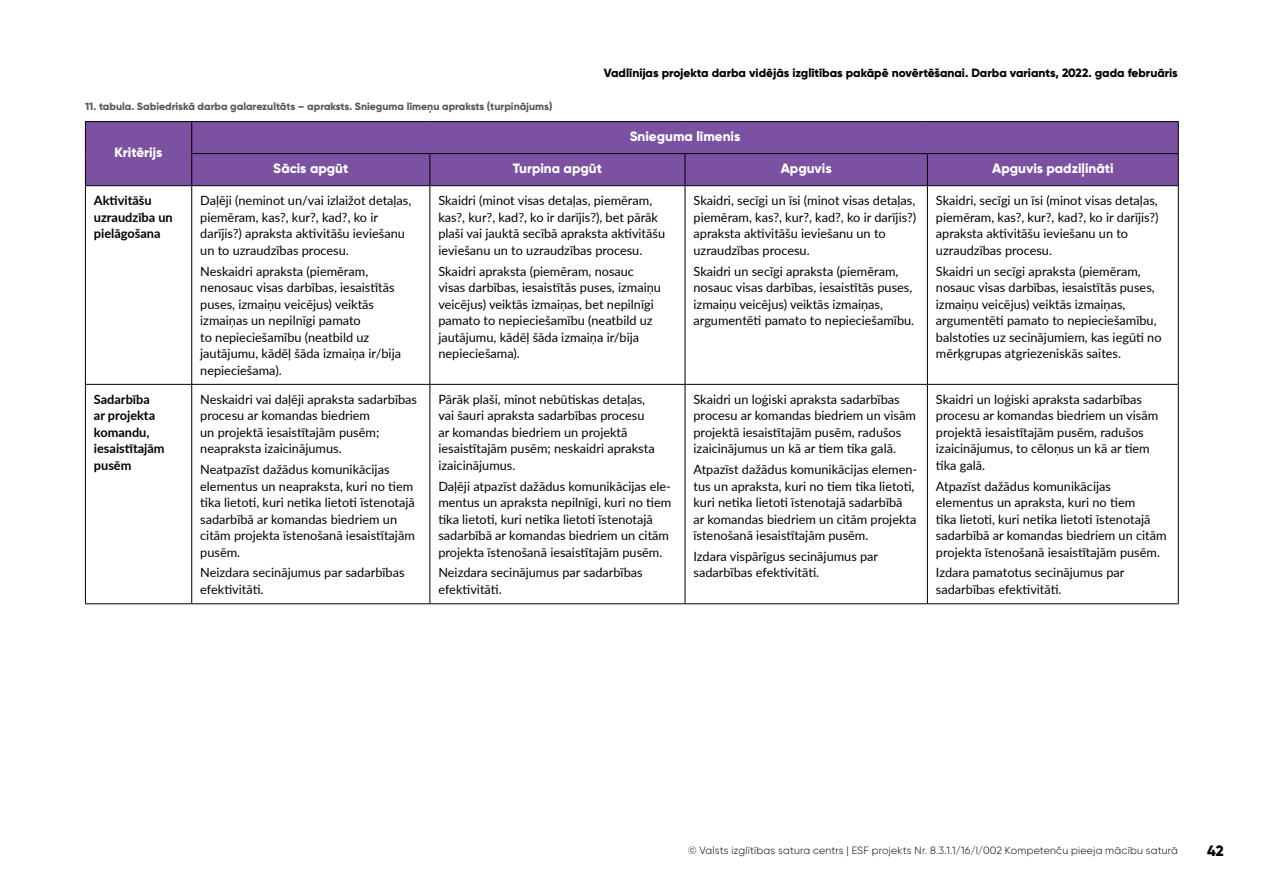
<style>
.page{position:relative;width:1263px;height:893px;background:#fff}
.page>*{position:absolute;margin:0;border:0;box-sizing:border-box;transform-origin:0 0}
.t1{font:800 15px "Gilroy";color:#000}
.t2{font:800 13.5px "Gilroy";color:#fff}
.t3{font:12.75px/16.5px "Lato";color:#000}
.t4{font:700 12.75px/16.5px "Lato";color:#000}
.t5{font:800 12px "Gilroy";color:#000}
.t6{font:300 10.5px "Gilroy";letter-spacing:.02em;color:#000}
.t7{font:800 10.5px "Gilroy";color:#58595b}
</style>
<div class="page">
<div style="left:86px;top:122px;width:1092px;height:63px;background:#7c51a1"></div>
<hr style="left:191px;top:122px;width:1px;height:31px;background:#000">
<hr style="left:191px;top:153px;width:239px;height:1px;background:#000">
<hr style="left:191px;top:154px;width:1px;height:31px;background:#000">
<hr style="left:430px;top:153px;width:255px;height:1px;background:#000">
<hr style="left:429px;top:154px;width:1px;height:31px;background:#000">
<hr style="left:685px;top:153px;width:242px;height:1px;background:#000">
<hr style="left:685px;top:154px;width:1px;height:31px;background:#000">
<hr style="left:927px;top:153px;width:252px;height:1px;background:#000">
<hr style="left:927px;top:154px;width:1px;height:31px;background:#000">
<hr style="left:191px;top:186px;width:1px;height:198px;background:#000">
<hr style="left:429px;top:186px;width:1px;height:198px;background:#000">
<hr style="left:685px;top:186px;width:1px;height:198px;background:#000">
<hr style="left:927px;top:186px;width:1px;height:198px;background:#000">
<hr style="left:85px;top:384px;width:107px;height:1px;background:#000">
<hr style="left:192px;top:384px;width:238px;height:1px;background:#000">
<hr style="left:191px;top:385px;width:1px;height:218px;background:#000">
<hr style="left:430px;top:384px;width:255px;height:1px;background:#000">
<hr style="left:429px;top:385px;width:1px;height:218px;background:#000">
<hr style="left:685px;top:384px;width:242px;height:1px;background:#000">
<hr style="left:685px;top:385px;width:1px;height:218px;background:#000">
<hr style="left:927px;top:384px;width:252px;height:1px;background:#000">
<hr style="left:927px;top:385px;width:1px;height:218px;background:#000">
<hr style="left:85px;top:603px;width:107px;height:1px;background:#000">
<hr style="left:192px;top:603px;width:238px;height:1px;background:#000">
<hr style="left:430px;top:603px;width:255px;height:1px;background:#000">
<hr style="left:685px;top:603px;width:242px;height:1px;background:#000">
<hr style="left:927px;top:603px;width:252px;height:1px;background:#000">
<hr style="left:85px;top:121px;width:107px;height:1px;background:#000">
<hr style="left:85px;top:122px;width:1px;height:32px;background:#000">
<hr style="left:192px;top:121px;width:238px;height:1px;background:#000">
<hr style="left:430px;top:121px;width:255px;height:1px;background:#000">
<hr style="left:685px;top:121px;width:242px;height:1px;background:#000">
<hr style="left:927px;top:121px;width:252px;height:1px;background:#000">
<hr style="left:1178px;top:122px;width:1px;height:31px;background:#000">
<hr style="left:85px;top:154px;width:1px;height:31px;background:#000">
<hr style="left:1178px;top:154px;width:1px;height:31px;background:#000">
<hr style="left:85px;top:185px;width:107px;height:1px;background:#000">
<hr style="left:192px;top:185px;width:238px;height:1px;background:#000">
<hr style="left:430px;top:185px;width:255px;height:1px;background:#000">
<hr style="left:685px;top:185px;width:242px;height:1px;background:#000">
<hr style="left:927px;top:185px;width:252px;height:1px;background:#000">
<hr style="left:85px;top:186px;width:1px;height:198px;background:#000">
<hr style="left:1178px;top:186px;width:1px;height:198px;background:#000">
<hr style="left:85px;top:385px;width:1px;height:218px;background:#000">
<hr style="left:1178px;top:385px;width:1px;height:218px;background:#000">
<p class="t7" style="left:85px;top:100px;width:469px">11. tabula. Sabiedriskā darba galarezultāts – apraksts. Snieguma līmeņu apraksts (turpinājums)</p>
<p class="t2" style="left:115px;top:144px;width:50px">Kritērijs</p>
<p class="t5" style="left:604px;top:65px;width:575px">Vadlīnijas projekta darba vidējās izglītības pakāpē novērtēšanai. Darba variants, 2022. gada februāris</p>
<p class="t2" style="left:630px;top:128px;width:112px">Snieguma līmenis</p>
<p class="t2" style="left:273px;top:160px;width:77px">Sācis apgūt</p>
<p class="t2" style="left:513px;top:160px;width:90px">Turpina apgūt</p>
<p class="t2" style="left:781px;top:160px;width:52px">Apguvis</p>
<p class="t2" style="left:992px;top:160px;width:123px">Apguvis padziļināti</p>
<p class="t4" style="left:94px;top:192px;width:80px">Aktivitāšu uzraudzība un pielāgošana</p>
<p class="t3" style="left:200px;top:192px;width:213px">Daļēji (neminot un/vai izlaižot detaļas, piemēram, kas?, kur?, kad?, ko ir darījis?) apraksta aktivitāšu ieviešanu un to uzraudzības procesu.</p>
<p class="t3" style="left:200px;top:262px;width:202px">Neskaidri apraksta (piemēram, nenosauc visas darbības, iesaistītās puses, izmaiņu veicējus) veiktās izmaiņas un nepilnīgi pamato<br>to nepieciešamību (neatbild uz jautājumu, kādēļ šāda izmaiņa ir/bija nepieciešama).</p>
<p class="t4" style="left:94px;top:390px;width:72px">Sadarbība<br>ar projekta komandu, iesaistītajām pusēm</p>
<p class="t3" style="left:200px;top:390px;width:218px">Neskaidri vai daļēji apraksta sadarbības procesu ar komandas biedriem<br>un projektā iesaistītajām pusēm; neapraksta izaicinājumus.</p>
<p class="t3" style="left:200px;top:461px;width:216px">Neatpazīst dažādus komunikācijas elementus un neapraksta, kuri no tiem tika lietoti, kuri netika lietoti īstenotajā sadarbībā ar komandas biedriem un citām projekta īstenošanā iesaistītajām pusēm.</p>
<p class="t3" style="left:200px;top:564px;width:206px">Neizdara secinājumus par sadarbības efektivitāti.</p>
<p class="t3" style="left:438px;top:192px;width:228px">Skaidri (minot visas detaļas, piemēram, kas?, kur?, kad?, ko ir darījis?), bet pārāk plaši vai jauktā secībā apraksta aktivitāšu ieviešanu un to uzraudzības procesu.</p>
<p class="t3" style="left:438px;top:262px;width:224px">Skaidri apraksta (piemēram, nosauc visas darbības, iesaistītās puses, izmaiņu veicējus) veiktās izmaiņas, bet nepilnīgi pamato to nepieciešamību (neatbild uz jautājumu, kādēļ šāda izmaiņa ir/bija nepieciešama).</p>
<p class="t3" style="left:438px;top:390px;width:218px">Pārāk plaši, minot nebūtiskas detaļas, vai šauri apraksta sadarbības procesu ar komandas biedriem un projektā iesaistītajām pusēm; neskaidri apraksta izaicinājumus.</p>
<p class="t3" style="left:438px;top:477px;width:234px">Daļēji atpazīst dažādus komunikācijas ele&shy;mentus un apraksta nepilnīgi, kuri no tiem tika lietoti, kuri netika lietoti īstenotajā sadarbībā ar komandas biedriem un citām projekta īstenošanā iesaistītajām pusēm.</p>
<p class="t3" style="left:438px;top:564px;width:206px">Neizdara secinājumus par sadarbības efektivitāti.</p>
<p class="t3" style="left:693px;top:192px;width:224px">Skaidri, secīgi un īsi (minot visas detaļas, piemēram, kas?, kur?, kad?, ko ir darījis?) apraksta aktivitāšu ieviešanu un to uzraudzības procesu.</p>
<p class="t3" style="left:693px;top:262px;width:222px">Skaidri un secīgi apraksta (piemēram, nosauc visas darbības, iesaistītās puses, izmaiņu veicējus) veiktās izmaiņas, argumentēti pamato to nepieciešamību.</p>
<p class="t3" style="left:693px;top:390px;width:224px">Skaidri un loģiski apraksta sadarbības procesu ar komandas biedriem un visām projektā iesaistītajām pusēm, radušos izaicinājumus un kā ar tiem tika galā.</p>
<p class="t3" style="left:693px;top:461px;width:225px">Atpazīst dažādus komunikācijas elemen&shy;tus un apraksta, kuri no tiem tika lietoti, kuri netika lietoti īstenotajā sadarbībā<br>ar komandas biedriem un citām projekta īstenošanā iesaistītajām pusēm.</p>
<p class="t3" style="left:693px;top:547px;width:186px">Izdara vispārīgus secinājumus par sadarbības efektivitāti.</p>
<p class="t3" style="left:936px;top:192px;width:224px">Skaidri, secīgi un īsi (minot visas detaļas, piemēram, kas?, kur?, kad?, ko ir darījis?) apraksta aktivitāšu ieviešanu un to uzraudzības procesu.</p>
<p class="t3" style="left:936px;top:262px;width:227px">Skaidri un secīgi apraksta (piemēram, nosauc visas darbības, iesaistītās puses, izmaiņu veicējus) veiktās izmaiņas, argumentēti pamato to nepieciešamību, balstoties uz secinājumiem, kas iegūti no mērķgrupas atgriezeniskās saites.</p>
<p class="t3" style="left:936px;top:390px;width:224px">Skaidri un loģiski apraksta sadarbības procesu ar komandas biedriem un visām projektā iesaistītajām pusēm, radušos izaicinājumus, to cēloņus un kā ar tiem tika galā.</p>
<p class="t3" style="left:936px;top:477px;width:232px">Atpazīst dažādus komunikācijas elementus un apraksta, kuri no tiem<br>tika lietoti, kuri netika lietoti īstenotajā sadarbībā ar komandas biedriem un citām projekta īstenošanā iesaistītajām pusēm.</p>
<p class="t3" style="left:936px;top:564px;width:190px">Izdara pamatotus secinājumus par sadarbības efektivitāti.</p>
<p class="t6" style="left:688px;top:844px;width:491px">© Valsts izglītības satura centrs | ESF projekts Nr. 8.3.1.1/16/I/002 Kompetenču pieeja mācību saturā</p>
<p class="t1" style="left:1207px;top:841px;width:18px">42</p>
</div>
